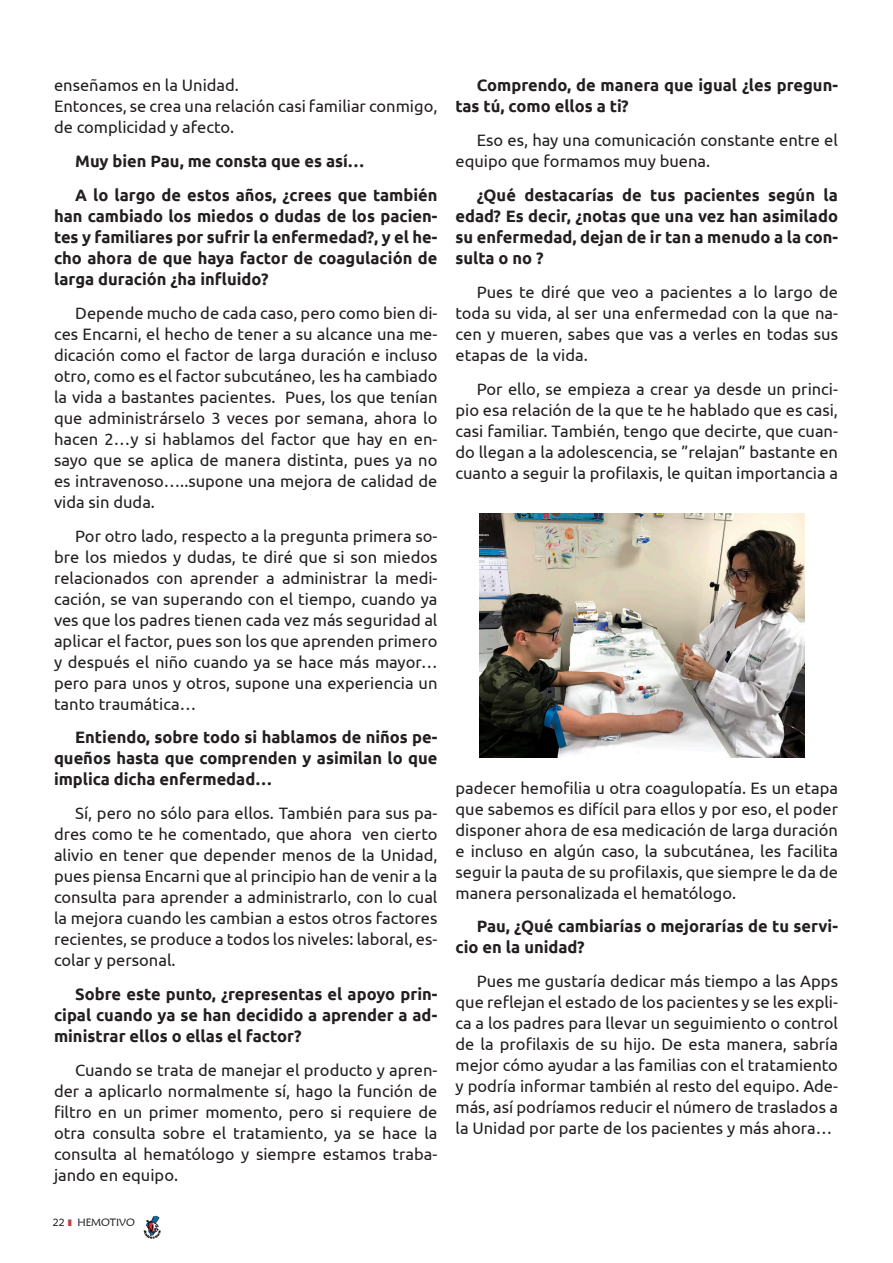
<style>
.page{position:relative;width:893px;height:1263px;background:#fff}
.page>*{position:absolute;margin:0;border:0;box-sizing:border-box;transform-origin:0 0}
.parrafo_texto{font:16.5px/21px "Ubuntu";color:#231f20;text-align:justify}
.parrafo_texto-2{font:700 16.5px/21px "Ubuntu";color:#231f20;text-align:justify}
.t1{font:10.5px "Maiandra GD";color:#231f20}
.s1{color:#c23e46}
</style>
<div class="page">
<img style="left:143px;top:1215px;width:18px;height:23px">
<img style="left:480px;top:514px;width:325px;height:243px">
<p class="parrafo_texto" style="left:54px;top:75px;width:187px">enseñamos en la Unidad.</p>
<p class="parrafo_texto" style="left:54px;top:96px;width:385px">Entonces, se crea una relación casi familiar conmigo, de complicidad y afecto.</p>
<p class="parrafo_texto-2" style="left:75px;top:151px;width:291px">Muy bien Pau, me consta que es así…</p>
<p class="parrafo_texto-2" style="left:54px;top:184px;width:385px;text-indent:21px">A lo largo de estos años, ¿crees que también han cambiado los miedos o dudas de los pacien&shy;tes y familiares por sufrir la enfermedad?, y el he&shy;cho ahora de que haya factor de coagulación de larga duración ¿ha influido?</p>
<p class="parrafo_texto" style="left:54px;top:302px;width:385px;text-indent:21px">Depende mucho de cada caso, pero como bien di&shy;ces Encarni, el hecho de tener a su alcance una me&shy;dicación como el factor de larga duración e incluso otro, como es el factor subcutáneo, les ha cambiado la vida a bastantes pacientes. Pues, los que tenían que administrárselo 3 veces por semana, ahora lo hacen 2…y si hablamos del factor que hay en en&shy;sayo que se aplica de manera distinta, pues ya no es intravenoso…..supone una mejora de calidad de vida sin duda.</p>
<p class="parrafo_texto" style="left:54px;top:525px;width:385px;text-indent:21px">Por otro lado, respecto a la pregunta primera so&shy;bre los miedos y dudas, te diré que si son miedos relacionados con aprender a administrar la medi&shy;cación, se van superando con el tiempo, cuando ya ves que los padres tienen cada vez más seguridad al aplicar el factor, pues son los que aprenden primero y después el niño cuando ya se hace más mayor… pero para unos y otros, supone una experiencia un tanto traumática…</p>
<p class="parrafo_texto-2" style="left:54px;top:727px;width:385px;text-indent:21px">Entiendo, sobre todo si hablamos de niños pe&shy;queños hasta que comprenden y asimilan lo que implica dicha enfermedad…</p>
<p class="parrafo_texto" style="left:54px;top:802px;width:385px;text-indent:21px">Sí, pero no sólo para ellos. También para sus pa&shy;dres como te he comentado, que ahora ven cierto alivio en tener que depender menos de la Unidad, pues piensa Encarni que al principio han de venir a la consulta para aprender a administrarlo, con lo cual la mejora cuando les cambian a estos otros factores recientes, se produce a todos los niveles: laboral, es&shy;colar y personal.</p>
<p class="parrafo_texto-2" style="left:54px;top:983px;width:385px;text-indent:21px">Sobre este punto, ¿representas el apoyo prin&shy;cipal cuando ya se han decidido a aprender a ad&shy;ministrar ellos o ellas el factor?</p>
<p class="parrafo_texto" style="left:54px;top:1059px;width:385px;text-indent:21px">Cuando se trata de manejar el producto y apren&shy;der a aplicarlo normalmente sí, hago la función de filtro en un primer momento, pero si requiere de otra consulta sobre el tratamiento, ya se hace la consulta al hematólogo y siempre estamos traba&shy;jando en equipo.</p>
<p class="t1" style="left:53px;top:1215px;width:83px">22 <span class="s1">┃</span> HEMOTIVO</p>
<p class="parrafo_texto-2" style="left:455px;top:75px;width:384px;text-indent:21px">Comprendo, de manera que igual ¿les pregun&shy;tas tú, como ellos a ti?</p>
<p class="parrafo_texto" style="left:455px;top:129px;width:384px;text-indent:21px">Eso es, hay una comunicación constante entre el equipo que formamos muy buena.</p>
<p class="parrafo_texto-2" style="left:455px;top:184px;width:384px;text-indent:21px">¿Qué destacarías de tus pacientes según la edad? Es decir, ¿notas que una vez han asimilado su enfermedad, dejan de ir tan a menudo a la con&shy;sulta o no ?</p>
<p class="parrafo_texto" style="left:455px;top:281px;width:384px;text-indent:21px">Pues te diré que veo a pacientes a lo largo de toda su vida, al ser una enfermedad con la que na&shy;cen y mueren, sabes que vas a verles en todas sus etapas de la vida.</p>
<p class="parrafo_texto" style="left:455px;top:378px;width:384px;text-indent:21px">Por ello, se empieza a crear ya desde un princi&shy;pio esa relación de la que te he hablado que es casi, casi familiar. También, tengo que decirte, que cuan&shy;do llegan a la adolescencia, se ”relajan” bastante en cuanto a seguir la profilaxis, le quitan importancia a</p>
<p class="parrafo_texto" style="left:455px;top:777px;width:384px">padecer hemofilia u otra coagulopatía. Es un etapa que sabemos es difícil para ellos y por eso, el poder disponer ahora de esa medicación de larga duración e incluso en algún caso, la subcutánea, les facilita seguir la pauta de su profilaxis, que siempre le da de manera personalizada el hematólogo.</p>
<p class="parrafo_texto-2" style="left:455px;top:916px;width:384px;text-indent:21px">Pau, ¿Qué cambiarías o mejorarías de tu servi&shy;cio en la unidad?</p>
<p class="parrafo_texto" style="left:455px;top:970px;width:384px;text-indent:21px">Pues me gustaría dedicar más tiempo a las Apps que reflejan el estado de los pacientes y se les expli&shy;ca a los padres para llevar un seguimiento o control de la profilaxis de su hijo. De esta manera, sabría mejor cómo ayudar a las familias con el tratamiento y podría informar también al resto del equipo. Ade&shy;más, así podríamos reducir el número de traslados a la Unidad por parte de los pacientes y más ahora…</p>
</div>
